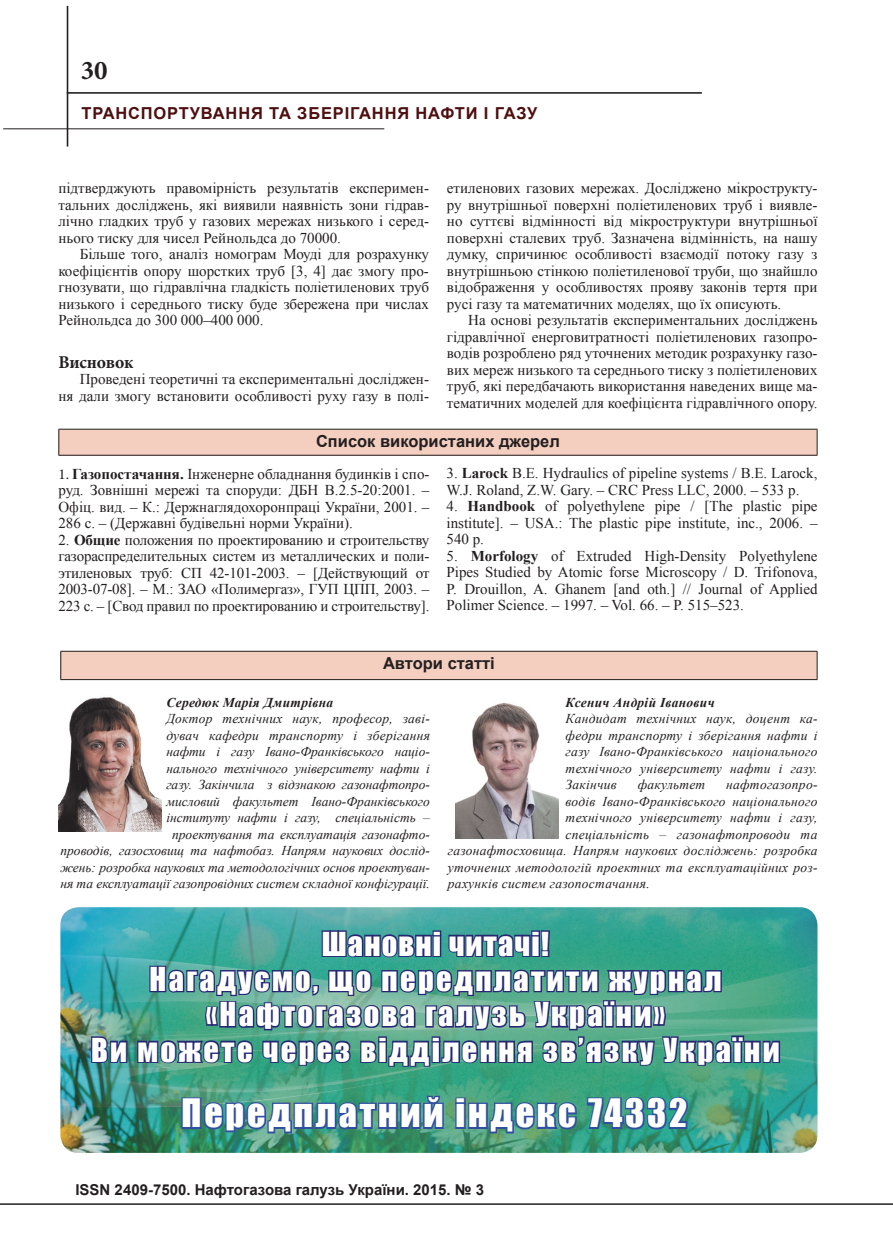
<style>
.page{position:relative;width:893px;height:1255px;background:#fff}
.page>*{position:absolute;margin:0;border:0;box-sizing:border-box;transform-origin:0 0}
.t1{font:36px "Impact";letter-spacing:.08em;color:#fff}
.t2{font:30.3px/35.2px "Impact";letter-spacing:.08em;color:#fff;text-align:center}
.t3{font:700 27px "Minion Pro";color:#231f20}
.t4{font:700 18px "Minion Pro";letter-spacing:-.015em;color:#231f20}
.t5{font:700 16.5px "Arial";letter-spacing:.05em;color:#4d0f0f}
.t6{font:700 16.5px "Arial";color:#231f20}
.t7{font:15px/16.5px "Times New Roman";color:#231f20;text-align:justify}
.t8{font:700 15px "Arial";color:#231f20}
.t9{font:italic 13.5px/16.5px "Times New Roman";color:#231f20;text-align:right}
.t10{font:italic 13.5px "Times New Roman";letter-spacing:.02em;color:#231f20}
.t11{font:italic 700 13.5px "Times New Roman";letter-spacing:.02em;color:#231f20}
.s1{font-family:"Minion Pro"}
.s2{font-weight:700}
</style>
<div class="page">
<hr style="left:67px;top:6px;width:1px;height:140px;background:#231f20">
<hr style="left:3px;top:128px;width:381px;height:1px;background:#231f20">
<hr style="left:67px;top:92px;width:635px;height:2px;background:#231f20">
<hr style="left:0;top:1203px;width:893px;height:1px;background:#231f20">
<img style="left:60px;top:907px;width:757px;height:245px">
<div style="left:59px;top:429px;width:758px;height:26px;background:#f4cfc0"></div>
<hr style="left:58px;top:429px;width:759px;height:1px;background:#231f20">
<svg style="left:58px;top:429px;width:1px;height:26px"></svg>
<svg style="left:817px;top:429px;width:1px;height:26px"></svg>
<hr style="left:58px;top:455px;width:759px;height:1px;background:#231f20">
<div style="left:61px;top:651px;width:756px;height:28px;background:#f4cfc0"></div>
<hr style="left:60px;top:651px;width:757px;height:1px;background:#231f20">
<svg style="left:60px;top:651px;width:1px;height:28px"></svg>
<svg style="left:817px;top:651px;width:1px;height:28px"></svg>
<hr style="left:60px;top:679px;width:757px;height:1px;background:#231f20">
<img style="left:58px;top:697px;width:104px;height:134px">
<img style="left:455px;top:703px;width:103px;height:135px">
<svg style="left:90px;top:1034px;width:39px;height:31px"></svg>
<img style="left:136px;top:929px;width:645px;height:205px">
<h3 class="t3" style="left:81px;top:52px;width:28px">30</h3>
<p class="t5" style="left:81px;top:101px;width:457px">ТРАНСПОРТУВАННЯ ТА ЗБЕРІГАННЯ НАФТИ І ГАЗУ</p>
<p class="t7" style="left:58px;top:179px;width:372px">підтверджують правомірність результатів експеримен&shy;тальних досліджень, які виявили наявність зони гідрав&shy;лічно гладких труб у газових мережах низького і серед&shy;нього тиску для чисел Рейнольдса до 70000.</p>
<p class="t7" style="left:58px;top:245px;width:372px;text-indent:21px">Більше того, аналіз номограм Моуді для розрахунку коефіцієнтів опору шорстких труб [3, 4] дає змогу про&shy;гнозувати, що гідравлічна гладкість поліетиленових труб низького і середнього тиску буде збережена при числах Рейнольдса до 300 000–400 000.</p>
<p class="t4" style="left:58px;top:349px;width:76px">Висновок</p>
<p class="t7" style="left:58px;top:370px;width:372px;text-align:right">Проведені теоретичні та експериментальні досліджен-<br>ня дали змогу встановити особливості руху газу в полі-</p>
<p class="t7" style="left:447px;top:179px;width:372px">етиленових газових мережах. Досліджено мікрострукту&shy;ру внутрішньої поверхні поліетиленових труб і виявле&shy;но суттєві відмінності від мікроструктури внутрішньої поверхні сталевих труб. Зазначена відмінність, на нашу думку, спричинює особливості взаємодії потоку газу з внутрішньою стінкою поліетиленової труби, що знайшло відображення у особливостях прояву законів тертя при русі газу та математичних моделях, що їх описують.</p>
<p class="t7" style="left:447px;top:311px;width:372px;text-indent:21px">На основі результатів експериментальних досліджень гідравлічної енерговитратності поліетиленових газопро&shy;водів розроблено ряд уточнених методик розрахунку газо&shy;вих мереж низького та середнього тиску з поліетиленових труб, які передбачають використання наведених вище ма&shy;тематичних моделей для коефіцієнта гідравлічного опору.</p>
<p class="t6" style="left:316px;top:430px;width:245px">Список використаних джерел</p>
<p class="t7" style="left:58px;top:465px;width:372px"><span class="s1">1.</span> <span class="s2">Газопостачання.</span> Інженерне обладнання будинків і спо&shy;руд. Зовнішні мережі та споруди: ДБН В.2.5-20:2001. – Офіц. вид. – К.: Держнаглядохоронпраці України, 2001. – 286 с. – (Державні будівельні норми України).</p>
<p class="t7" style="left:58px;top:531px;width:372px">2. <span class="s2">Общие</span> положения по проектированию и строительству газораспределительных систем из металлических и поли&shy;этиленовых труб: СП 42-101-2003. – [Действующий от 2003-07-08]. – М.: ЗАО «Полимергаз», ГУП ЦПП, 2003. – 223 с. – [Свод правил по проектированию и строительству].</p>
<p class="t7" style="left:446px;top:464px;width:372px">3. <span class="s2">Larock</span> B.E. Hydraulics of pipeline systems / B.E. Larock,<br>W.J. Roland, Z.W. Gary. – CRC Press LLC, 2000. – 533 p.</p>
<p class="t7" style="left:446px;top:497px;width:372px">4. <span class="s2">Handbook</span> of polyethylene pipe / [The plastic pipe institute]. – USA.: The plastic pipe institute, inc., 2006. – 540 p.</p>
<p class="t7" style="left:446px;top:547px;width:373px">5. <span class="s2">Morfology</span> of Extruded High-Density Polyethylene Pipes Studied by Atomic forse Microscopy / D. Trifonova, P. Drouillon, A. Ghanem [and oth.] // Journal of Applied Polimer Science. – 1997. – Vol. 66. – P. 515–523.</p>
<p class="t6" style="left:383px;top:652px;width:113px">Автори статті</p>
<p class="t11" style="left:166px;top:693px;width:168px">Середюк Марія Дмитрівна</p>
<p class="t9" style="left:60px;top:710px;width:371px">Доктор технічних наук, професор, заві-<br>дувач кафедри транспорту і зберігання<br>нафти і газу Івано-Франківського націо-<br>нального технічного університету нафти і<br>газу. Закінчила з відзнакою газонафтопро-<br>мисловий факультет Івано-Франківського<br>інституту нафти і газу, спеціальність –<br>проектування та експлуатація газонафто-<br>проводів, газосховищ та нафтобаз. Напрям наукових дослід&shy;жень: розробка наукових та методологічних основ проектуван&shy;ня та експлуатації газопровідних систем складної конфігурації.</p>
<p class="t11" style="left:566px;top:692px;width:151px">Ксенич Андрій Іванович</p>
<p class="t9" style="left:566px;top:710px;width:253px;text-align:justify">Кандидат технічних наук, доцент ка&shy;федри транспорту і зберігання нафти і газу Івано-Франківського національного технічного університету нафти і газу.<br>Закінчив</p>
<p class="t10" style="left:638px;top:775px;width:69px">факультет</p>
<p class="t10" style="left:726px;top:775px;width:93px">нафтогазопро-</p>
<p class="t10" style="left:566px;top:792px;width:253px">водів Івано-Франківського національного</p>
<p class="t10" style="left:566px;top:808px;width:253px">технічного університету нафти і газу,</p>
<p class="t10" style="left:566px;top:825px;width:253px">спеціальність – газонафтопроводи та</p>
<p class="t10" style="left:448px;top:841px;width:371px">газонафтосховища. Напрям наукових досліджень: розробка</p>
<p class="t10" style="left:448px;top:858px;width:371px">уточнених методологій проектних та експлуатаційних роз-</p>
<p class="t10" style="left:448px;top:874px;width:203px">рахунків систем газопостачання.</p>
<h2 class="t2" style="left:91px;top:925px;width:690px">Шановні читачі!<br>Нагадуємо, що передплатити журнал «Нафтогазова галузь України»<br>Ви можете через відділення зв’язку України</h2>
<h1 class="t1" style="left:181px;top:1085px;width:507px">Передплатний індекс 74332</h1>
<p class="t8" style="left:75px;top:1178px;width:410px">ISSN 2409-7500. Нафтогазова галузь України. 2015. № 3</p>
</div>
